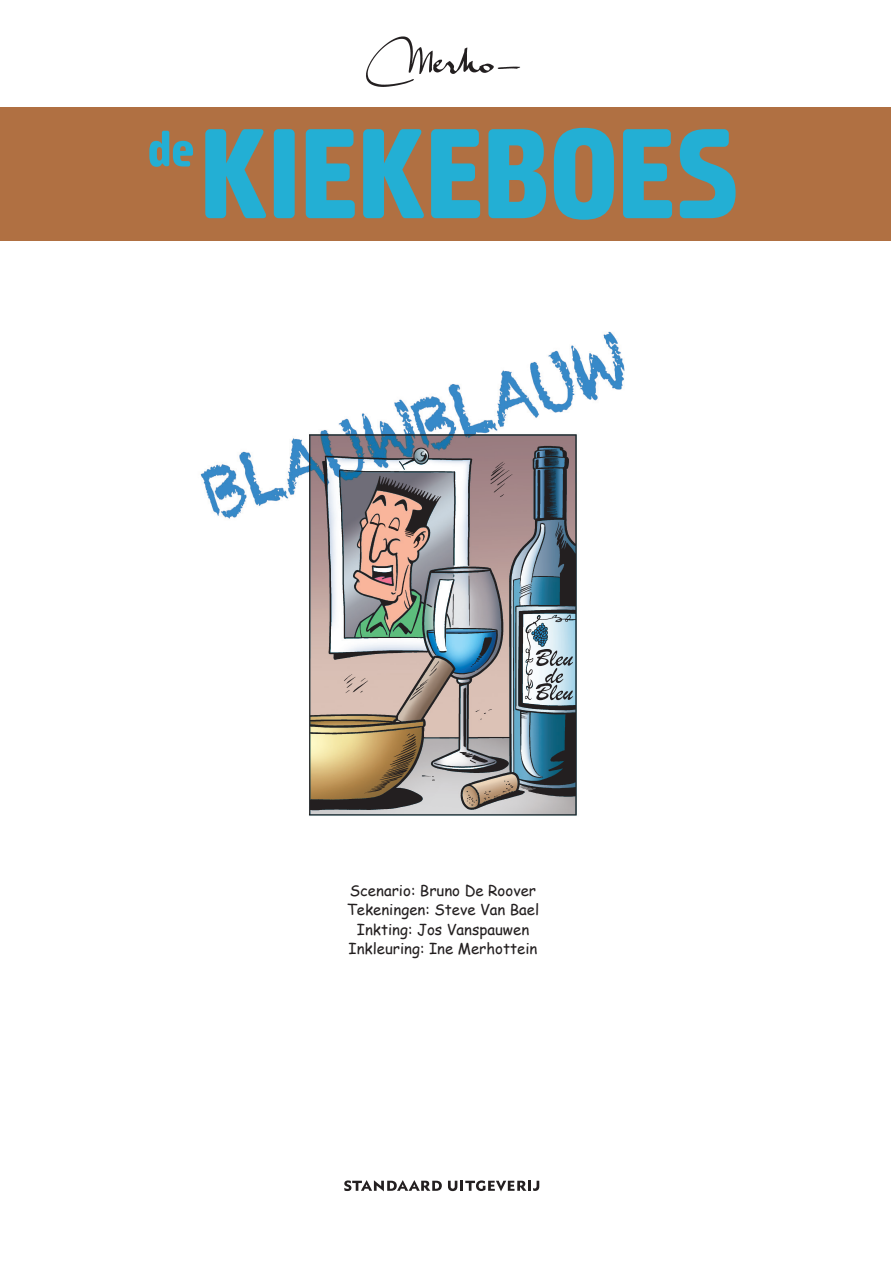
<style>
.page{position:relative;width:891px;height:1267px;background:#fff}
.page>*{position:absolute;margin:0;border:0;box-sizing:border-box;transform-origin:0 0}
.t1{font:154.5px "Mustardo Pro";letter-spacing:-.015em;color:#23afd4}
.t2{font:61.65px "Mustardo Pro";color:#23afd4}
.t3{font:15px/19.5px "Comic Sans MS";color:#231f20;text-align:center}
</style>
<div class="page">
<img style="left:200px;top:331px;width:425px;height:188px">
<img style="left:366px;top:36px;width:155px;height:51px">
<div style="left:0;top:107px;width:891px;height:134px;background:#b07042"></div>
<svg style="left:344px;top:1180px;width:98px;height:11px"></svg>
<svg style="left:448px;top:1180px;width:91px;height:11px"></svg>
<img style="left:293px;top:416px;width:301px;height:400px">
<h2 class="t2" style="left:147px;top:117px;width:49px">de</h2>
<h1 class="t1" style="left:198px;top:94px;width:543px">KIEKEBOES</h1>
<p class="t3" style="left:347px;top:880px;width:194px">Scenario: Bruno De Roover<br>Tekeningen: Steve Van Bael<br>Inkting: Jos Vanspauwen<br>Inkleuring: Ine Merhottein</p>
</div>
